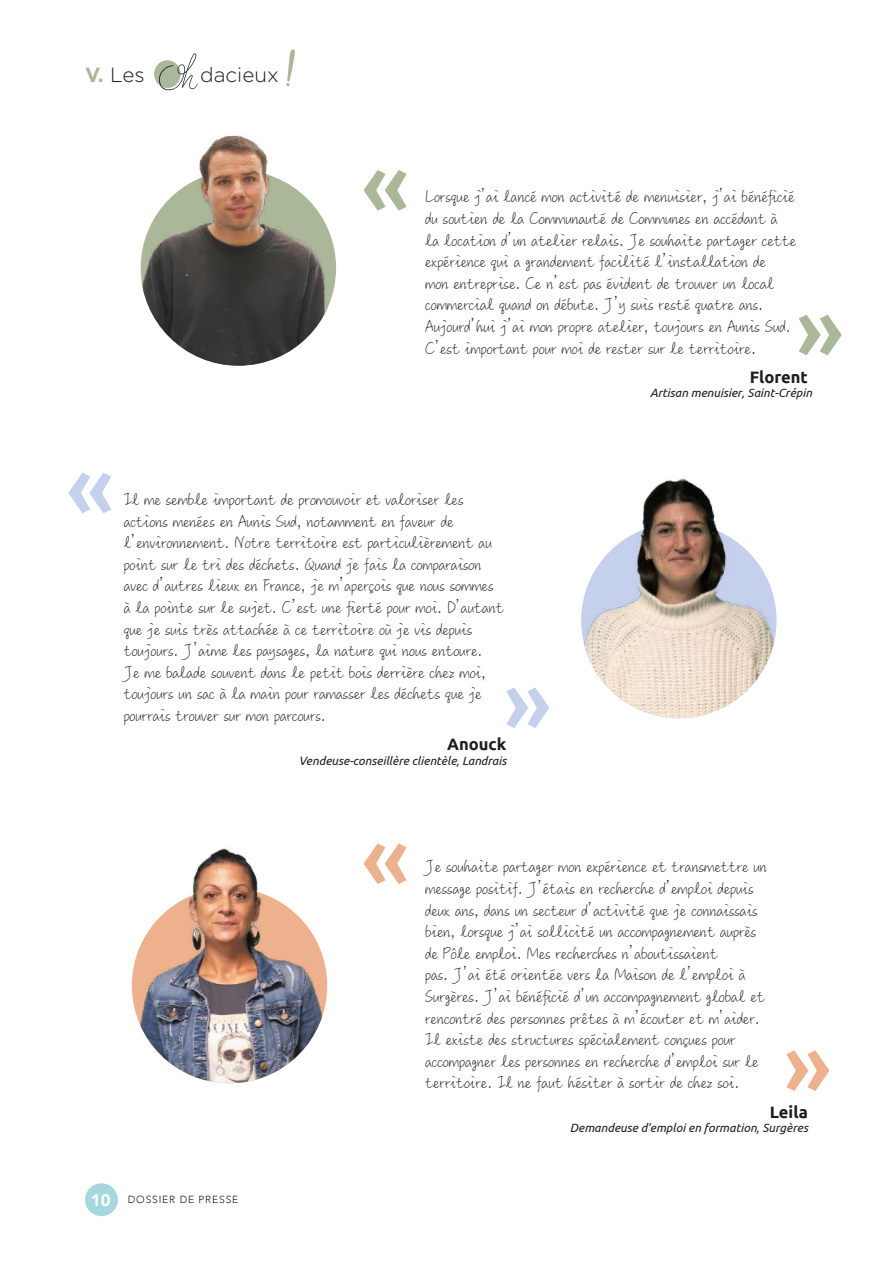
<style>
.page{position:relative;width:893px;height:1263px;background:#fff}
.page>*{position:absolute;margin:0;border:0;box-sizing:border-box;transform-origin:0 0}
.t1{font:300 20.55px "Gotham";color:#1d1d1b}
.t2{font:18px/21.6px "M Ling Wai Medium SC";color:#1d1d1b}
.t3{font:700 16.5px "Ubuntu";color:#1d1d1b}
.t4{font:italic 12px "Ubuntu";color:#1d1d1b}
.t5{font:300 10.35px "Avenir";letter-spacing:.08em;color:#1d1d1b}
.s1{font-weight:700;color:#aab799}
.s2{font-weight:900;font-size:16.8px;color:#fff}
</style>
<div class="page">
<svg style="left:286px;top:49px;width:9px;height:37px"></svg>
<svg style="left:154px;top:53px;width:44px;height:37px"></svg>
<svg style="left:364px;top:843px;width:43px;height:41px"></svg>
<svg style="left:364px;top:170px;width:43px;height:41px"></svg>
<svg style="left:68px;top:473px;width:43px;height:40px"></svg>
<svg style="left:786px;top:1050px;width:43px;height:41px"></svg>
<svg style="left:799px;top:315px;width:43px;height:40px"></svg>
<svg style="left:506px;top:687px;width:43px;height:41px"></svg>
<img style="left:141px;top:170px;width:195px;height:196px;border-radius:98px">
<img style="left:153px;top:135px;width:171px;height:96px">
<img style="left:581px;top:523px;width:196px;height:195px;border-radius:98px">
<img style="left:593px;top:478px;width:171px;height:95px">
<img style="left:132px;top:888px;width:195px;height:195px;border-radius:98px">
<img style="left:136px;top:848px;width:187px;height:110px">
<div style="left:85px;top:1183px;width:33px;height:33px;background:#a4d7de;border-radius:50%"></div>
<p class="t1" style="left:85px;top:61px;width:61px"><span class="s1">V.</span> Les</p>
<p class="t1" style="left:200px;top:61px;width:80px">dacieux</p>
<p class="t2" style="left:425px;top:185px;width:373px">Lorsque j’ai lancé mon activité de menuisier, j’ai bénéficié du soutien de la Communauté de Communes en accédant à<br>la location d’un atelier relais. Je souhaite partager cette expérience qui a grandement facilité l’installation de<br>mon entreprise. Ce n’est pas évident de trouver un local commercial quand on débute. J’y suis resté quatre ans.<br>Aujourd’hui j’ai mon propre atelier, toujours en Aunis Sud.<br>C’est important pour moi de rester sur le territoire.</p>
<p class="t3" style="left:750px;top:367px;width:60px">Florent</p>
<p class="t4" style="left:650px;top:386px;width:163px">Artisan menuisier, Saint-Crépin</p>
<p class="t2" style="left:124px;top:487px;width:382px">Il me semble important de promouvoir et valoriser les actions menées en Aunis Sud, notamment en faveur de l’environnement. Notre territoire est particulièrement au point sur le tri des déchets. Quand je fais la comparaison avec d’autres lieux en France, je m’aperçois que nous sommes à la pointe sur le sujet. C’est une fierté pour moi. D’autant que je suis très attachée à ce territoire où je vis depuis toujours. J’aime les paysages, la nature qui nous entoure.<br>Je me balade souvent dans le petit bois derrière chez moi, toujours un sac à la main pour ramasser les déchets que je pourrais trouver sur mon parcours.</p>
<p class="t3" style="left:447px;top:734px;width:61px">Anouck</p>
<p class="t4" style="left:299px;top:753px;width:209px">Vendeuse-conseillère clientèle, Landrais</p>
<p class="t2" style="left:425px;top:855px;width:343px">Je souhaite partager mon expérience et transmettre un message positif. J’étais en recherche d’emploi depuis deux ans, dans un secteur d’activité que je connaissais bien, lorsque j’ai sollicité un accompagnement auprès de Pôle emploi. Mes recherches n’aboutissaient<br>pas. J’ai été orientée vers la Maison de l’emploi à Surgères. J’ai bénéficié d’un accompagnement global et rencontré des personnes prêtes à m’écouter et m’aider.<br>Il existe des structures spécialement conçues pour accompagner les personnes en recherche d’emploi sur le territoire. Il ne faut hésiter à sortir de chez soi.</p>
<p class="t5" style="left:91px;top:1194px;width:149px"><span class="s2">10</span> DOSSIER DE PRESSE</p>
<p class="t3" style="left:770px;top:1102px;width:40px">Leila</p>
<p class="t4" style="left:570px;top:1120px;width:240px">Demandeuse d’emploi en formation, Surgères</p>
</div>
